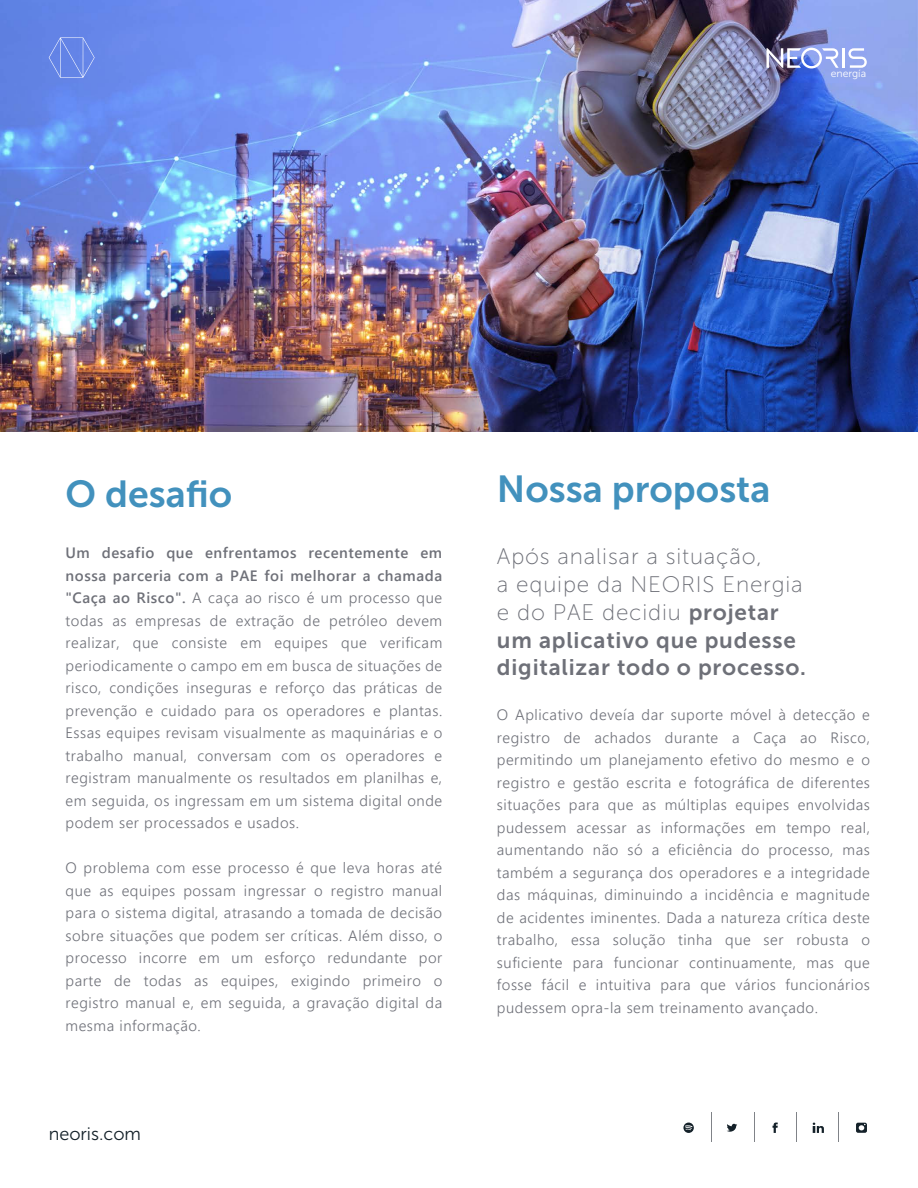
<style>
.page{position:relative;width:918px;height:1188px;background:#fff}
.page>*{position:absolute;margin:0;border:0;box-sizing:border-box;transform-origin:0 0}
.t1{font:37.5px "Museo Sans 700";color:#4291bd}
.t2{font:22.5px/27.8px "Museo Sans 100";letter-spacing:.035em;color:#6e7078}
.t3{font:22.5px/27.8px "Museo Sans 700";letter-spacing:.035em;color:#6e7078}
.t4{font:18px "Museo Sans 300";color:#142129}
.t5{font:300 15px/22.5px "Segoe UI";letter-spacing:.035em;color:#6e7078;text-align:justify}
.t6{font:10.5px "Museo Sans 300";color:#fff}
.s1{font-family:"Museo Sans 700"}
.s2{font-weight:600}
</style>
<div class="page">
<img style="left:0;top:0;width:918px;height:431px">
<svg style="left:727px;top:1124px;width:10px;height:8px"></svg>
<hr style="left:712px;top:1112px;width:1px;height:30px;background:#808388">
<svg style="left:683px;top:1123px;width:11px;height:10px"></svg>
<svg style="left:773px;top:1123px;width:5px;height:10px"></svg>
<svg style="left:856px;top:1123px;width:11px;height:10px"></svg>
<svg style="left:813px;top:1123px;width:11px;height:10px"></svg>
<hr style="left:754px;top:1112px;width:1px;height:30px;background:#808388">
<hr style="left:796px;top:1112px;width:1px;height:30px;background:#808388">
<hr style="left:838px;top:1112px;width:1px;height:30px;background:#808388">
<svg style="left:49px;top:37px;width:46px;height:41px;background:#6f8de8"></svg>
<img style="left:545px;top:0;width:373px;height:416px">
<p class="t6" style="left:831px;top:68px;width:37px">energía</p>
<h1 class="t1" style="left:66px;top:473px;width:168px">O desafio</h1>
<h1 class="t1" style="left:497px;top:468px;width:275px">Nossa proposta</h1>
<h2 class="t2" style="left:497px;top:543px;width:307px">Após analisar a situação,<br>a equipe da NEORIS Energia e do PAE decidiu <span class="s1">projetar</span></h2>
<h2 class="t3" style="left:497px;top:626px;width:311px">um aplicativo que pudesse digitalizar todo o processo.</h2>
<p class="t5" style="left:497px;top:702px;width:375px">O Aplicativo deveía dar suporte móvel à detecção e registro de achados durante a Caça ao Risco, permitindo um planejamento efetivo do mesmo e o registro e gestão escrita e fotográfica de diferentes situações para que as múltiplas equipes envolvidas pudessem acessar as informações em tempo real, aumentando não só a eficiência do processo, mas também a segurança dos operadores e a integridade das máquinas, diminuindo a incidência e magnitude de acidentes iminentes. Dada a natureza crítica deste trabalho, essa solução tinha que ser robusta o suficiente para funcionar continuamente, mas que fosse fácil e intuitiva para que vários funcionários pudessem opra-la sem treinamento avançado.</p>
<p class="t5" style="left:66px;top:540px;width:378px"><span class="s2">Um desafio que enfrentamos recentemente em nossa parceria com a PAE foi melhorar a chamada "Caça ao Risco".</span> A caça ao risco é um processo que todas as empresas de extração de petróleo devem realizar, que consiste em equipes que verificam periodicamente o campo em em busca de situações de risco, condições inseguras e reforço das práticas de prevenção e cuidado para os operadores e plantas.<br>Essas equipes revisam visualmente as maquinárias e o trabalho manual, conversam com os operadores e registram manualmente os resultados em planilhas e, em seguida, os ingressam em um sistema digital onde podem ser processados e usados.</p>
<p class="t5" style="left:66px;top:855px;width:378px">O problema com esse processo é que leva horas até que as equipes possam ingressar o registro manual para o sistema digital, atrasando a tomada de decisão sobre situações que podem ser críticas. Além disso, o processo incorre em um esforço redundante por parte de todas as equipes, exigindo primeiro o registro manual e, em seguida, a gravação digital da mesma informação.</p>
<p class="t4" style="left:49px;top:1124px;width:94px">neoris.com</p>
</div>
